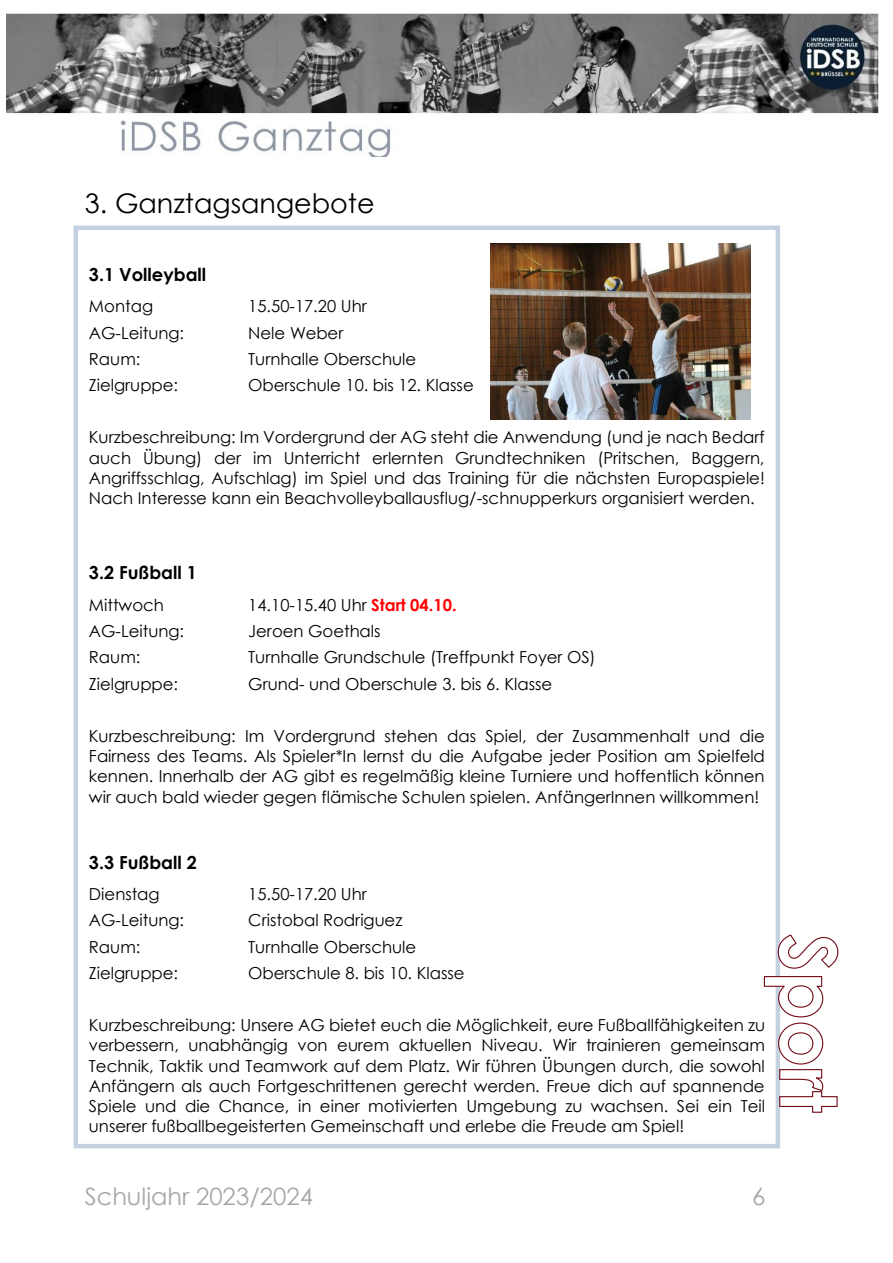
<style>
.page{position:relative;width:893px;height:1263px;background:#fff}
.page>*{position:absolute;margin:0;border:0;box-sizing:border-box;transform-origin:0 0}
.t1{font:27px "Century Gothic";color:#000}
.t2{font:24px "Century Gothic";color:#a6a6a6}
.t3{font:700 18px "Century Gothic";color:#000}
.t4{font:16.5px/20.2px "Century Gothic";color:#000;text-align:justify}
.s1{font-weight:700;color:#f00}
</style>
<div class="page">
<img style="left:6px;top:14px;width:873px;height:142px">
<div style="left:74px;top:225px;width:706px;height:923px;border:4px solid #c4d1e1"></div>
<img style="left:775px;top:924px;width:5px;height:203px">
<svg style="left:763px;top:933px;width:76px;height:180px"></svg>
<img style="left:490px;top:243px;width:260px;height:176px">
<p class="t1" style="left:85px;top:186px;width:291px">3. Ganztagsangebote</p>
<h2 class="t3" style="left:89px;top:263px;width:119px">3.1 Volleyball</h2>
<p class="t4" style="left:89px;top:296px;width:66px">Montag</p>
<p class="t4" style="left:248px;top:296px;width:120px">15.50-17.20 Uhr</p>
<p class="t4" style="left:89px;top:322px;width:97px">AG-Leitung:</p>
<p class="t4" style="left:248px;top:322px;width:97px">Nele Weber</p>
<p class="t4" style="left:89px;top:348px;width:53px">Raum:</p>
<p class="t4" style="left:248px;top:348px;width:169px">Turnhalle Oberschule</p>
<p class="t4" style="left:89px;top:374px;width:91px">Zielgruppe:</p>
<p class="t4" style="left:248px;top:374px;width:227px">Oberschule 10. bis 12. Klasse</p>
<p class="t4" style="left:89px;top:426px;width:678px">Kurzbeschreibung: Im Vordergrund der AG steht die Anwendung (und je nach Bedarf auch Übung) der im Unterricht erlernten Grundtechniken (Pritschen, Baggern, Angriffsschlag, Aufschlag) im Spiel und das Training für die nächsten Europaspiele!<br>Nach Interesse kann ein Beachvolleyballausflug/-schnupperkurs organisiert werden.</p>
<h2 class="t3" style="left:89px;top:561px;width:110px">3.2 Fußball 1</h2>
<p class="t4" style="left:89px;top:594px;width:77px">Mittwoch</p>
<p class="t4" style="left:248px;top:594px;width:210px">14.10-15.40 Uhr <span class="s1">Start 04.10.</span></p>
<p class="t4" style="left:89px;top:620px;width:97px">AG-Leitung:</p>
<p class="t4" style="left:248px;top:620px;width:134px">Jeroen Goethals</p>
<p class="t4" style="left:89px;top:646px;width:53px">Raum:</p>
<p class="t4" style="left:248px;top:646px;width:349px">Turnhalle Grundschule (Treffpunkt Foyer OS)</p>
<p class="t4" style="left:89px;top:673px;width:91px">Zielgruppe:</p>
<p class="t4" style="left:248px;top:673px;width:306px">Grund- und Oberschule 3. bis 6. Klasse</p>
<p class="t4" style="left:89px;top:725px;width:677px">Kurzbeschreibung: Im Vordergrund stehen das Spiel, der Zusammenhalt und die Fairness des Teams. Als Spieler*In lernst du die Aufgabe jeder Position am Spielfeld kennen. Innerhalb der AG gibt es regelmäßig kleine Turniere und hoffentlich können wir auch bald wieder gegen flämische Schulen spielen. AnfängerInnen willkommen!</p>
<h2 class="t3" style="left:89px;top:850px;width:110px">3.3 Fußball 2</h2>
<p class="t4" style="left:89px;top:883px;width:72px">Dienstag</p>
<p class="t4" style="left:248px;top:883px;width:120px">15.50-17.20 Uhr</p>
<p class="t4" style="left:89px;top:909px;width:97px">AG-Leitung:</p>
<p class="t4" style="left:248px;top:909px;width:156px">Cristobal Rodriguez</p>
<p class="t4" style="left:89px;top:936px;width:53px">Raum:</p>
<p class="t4" style="left:248px;top:936px;width:169px">Turnhalle Oberschule</p>
<p class="t4" style="left:89px;top:962px;width:91px">Zielgruppe:</p>
<p class="t4" style="left:248px;top:962px;width:218px">Oberschule 8. bis 10. Klasse</p>
<p class="t4" style="left:89px;top:1014px;width:678px">Kurzbeschreibung: Unsere AG bietet euch die Möglichkeit, eure Fußballfähigkeiten zu verbessern, unabhängig von eurem aktuellen Niveau. Wir trainieren gemeinsam Technik, Taktik und Teamwork auf dem Platz. Wir führen Übungen durch, die sowohl Anfängern als auch Fortgeschrittenen gerecht werden. Freue dich auf spannende Spiele und die Chance, in einer motivierten Umgebung zu wachsen. Sei ein Teil unserer fußballbegeisterten Gemeinschaft und erlebe die Freude am Spiel!</p>
<h2 class="t2" style="left:85px;top:1180px;width:230px">Schuljahr 2023/2024</h2>
<h2 class="t2" style="left:752px;top:1180px;width:15px">6</h2>
</div>
